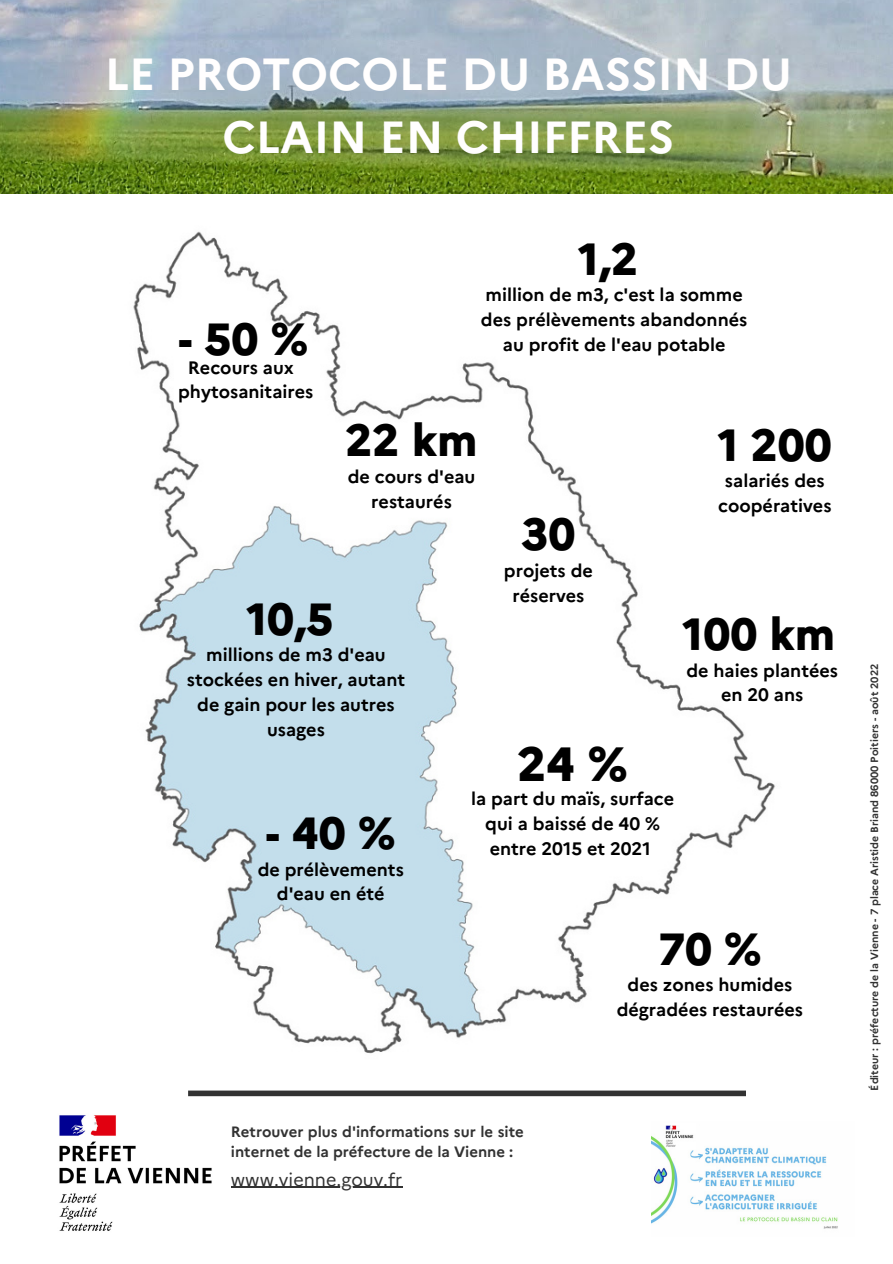
<style>
.page{position:relative;width:893px;height:1264px;background:#fff}
.page>*{position:absolute;margin:0;border:0;box-sizing:border-box;transform-origin:0 0}
.t1{font:800 48px "Marianne";color:#000}
.t2{font:700 45px/63px "Marianne";color:#fffefe;text-align:center}
.t3{font:800 45px "Marianne";color:#000}
.t4{font:700 18px/24.8px "Marianne";color:#000;text-align:center}
.t5{font:18px "Marianne";color:#323232}
.t6{font:700 15px/20.2px "Marianne";color:#323232}
.t7{font:700 10.5px "Marianne";color:#323232}
</style>
<div class="page">
<img style="left:133px;top:231px;width:642px;height:866px">
<img style="left:0;top:0;width:892px;height:193px">
<img style="left:59px;top:1095px;width:172px;height:136px">
<img style="left:651px;top:1125px;width:187px;height:104px">
<hr style="left:231px;top:1186px;width:171px;height:1px;background:#323232">
<div style="left:188px;top:1090px;width:558px;height:6px;background:#323232"></div>
<h2 class="t2" style="left:105px;top:39px;width:688px">LE PROTOCOLE DU BASSIN DU<br>CLAIN EN CHIFFRES</h2>
<h2 class="t3" style="left:178px;top:304px;width:131px">- 50%</h2>
<p class="t4" style="left:178px;top:353px;width:137px">Recours aux phytosanitaires</p>
<h2 class="t3" style="left:578px;top:224px;width:61px">1,2</h2>
<p class="t4" style="left:481px;top:281px;width:268px">million de m3, c'est la somme des prélèvements abandonnés au profit de l'eau potable</p>
<h2 class="t3" style="left:345px;top:405px;width:134px">22 km</h2>
<p class="t4" style="left:348px;top:462px;width:129px">de cours d'eau restaurés</p>
<h2 class="t3" style="left:246px;top:584px;width:88px">10,5</h2>
<p class="t4" style="left:187px;top:641px;width:220px">millions de m3 d'eau stockées en hiver, autant de gain pour les autres usages</p>
<h2 class="t3" style="left:521px;top:499px;width:55px">30</h2>
<p class="t4" style="left:504px;top:556px;width:90px">projets de réserves</p>
<h2 class="t3" style="left:266px;top:798px;width:131px">-40%</h2>
<p class="t4" style="left:258px;top:855px;width:148px">de prélèvements d'eau en été</p>
<h1 class="t1" style="left:517px;top:726px;width:112px">24 %</h1>
<p class="t4" style="left:471px;top:784px;width:205px">la part du maïs, surface qui a baissé de 40 % entre 2015 et 2021</p>
<h2 class="t3" style="left:717px;top:410px;width:115px">1 200</h2>
<p class="t4" style="left:718px;top:467px;width:115px">salariés des coopératives</p>
<h2 class="t3" style="left:682px;top:599px;width:154px">100 km</h2>
<p class="t4" style="left:686px;top:656px;width:153px">de haies plantées en 20 ans</p>
<p class="t6" style="left:231px;top:1120px;width:294px">Retrouver plus d'informations sur le site internet de la préfecture de la Vienne :</p>
<p class="t5" style="left:231px;top:1165px;width:173px">www.vienne.gouv.fr</p>
<h2 class="t3" style="left:658px;top:914px;width:105px">70 %</h2>
<p class="t4" style="left:616px;top:971px;width:188px">des zones humides dégradées restaurées</p>
<p class="t7" style="left:866px;top:1090px;width:428px;rotate:-90deg">Éditeur : préfecture de la Vienne - 7 place Aristide Briand 86000 Poitiers - août 2022</p>
</div>
